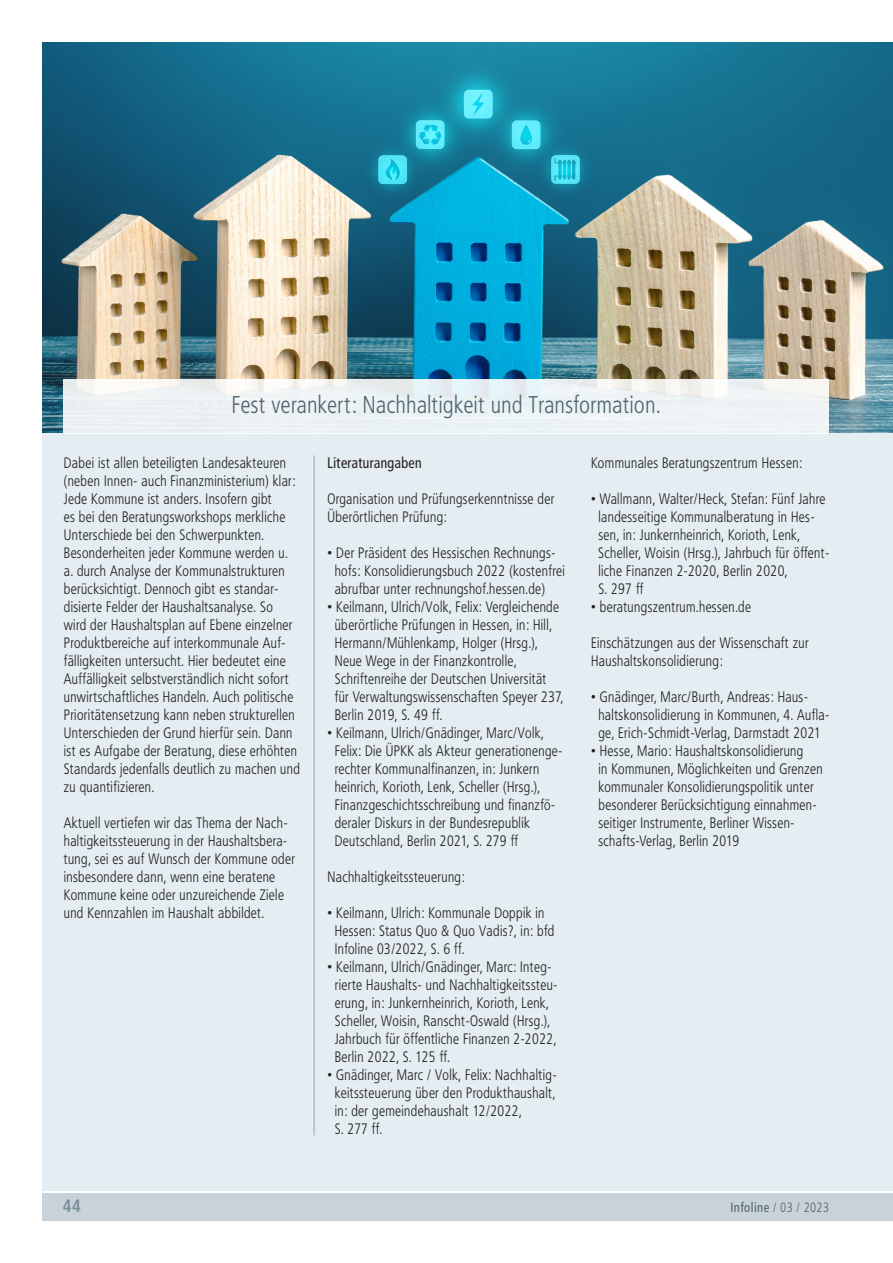
<style>
.page{position:relative;width:893px;height:1263px;background:#fff}
.page>*{position:absolute;margin:0;border:0;box-sizing:border-box;transform-origin:0 0}
.Lauftext_Frutiger_47{font:300 24px "Frutiger Condensed BQ";letter-spacing:.03em;color:#4d636e;scale:.94 1}
.t1{font:700 condensed 18px "Frutiger";color:#798d97;scale:.94 1}
.Lauftext_Frutiger_47-2{font:300 15px/18px "Frutiger Condensed BQ";letter-spacing:.03em;color:#231f20;scale:.94 1}
.Lauftext_Frutiger_47-3{font:15px "Frutiger Condensed BQ";letter-spacing:.03em;color:#231f20;scale:.94 1}
.t2{font:condensed 13.5px "Frutiger";letter-spacing:.03em;color:#4d636e;scale:.94 1}
.s1{font-weight:300}
</style>
<div class="page">
<div style="left:43px;top:1193px;width:850px;height:27px;background:#c8d2d8"></div>
<div style="left:43px;top:43px;width:850px;height:1148px;background:#e4edf2"></div>
<img style="left:43px;top:43px;width:850px;height:389px">
<div style="left:64px;top:379px;width:765px;height:54px;background:linear-gradient(to bottom,#f0f3f3,#ebf2f4)"></div>
<hr style="left:314px;top:455px;width:1px;height:680px;background:#a8a9ad">
<p class="Lauftext_Frutiger_47" style="left:232px;top:390px;width:457px">Fest verankert: Nachhaltigkeit und Transformation.</p>
<p class="Lauftext_Frutiger_47-2" style="left:64px;top:454px;width:253px">Dabei ist allen beteiligten Landesakteuren (neben Innen- auch Finanzministerium) klar:<br>Jede Kommune ist anders. Insofern gibt<br>es bei den Beratungsworkshops merkliche Unterschiede bei den Schwerpunkten.<br>Besonderheiten jeder Kommune werden u. a. durch Analyse der Kommunalstrukturen berücksichtigt. Dennoch gibt es standar&shy;disierte Felder der Haushaltsanalyse. So<br>wird der Haushaltsplan auf Ebene einzelner Produktbereiche auf interkommunale Auf&shy;fälligkeiten untersucht. Hier bedeutet eine Auffälligkeit selbstverständlich nicht sofort unwirtschaftliches Handeln. Auch politische Prioritätensetzung kann neben strukturellen Unterschieden der Grund hierfür sein. Dann ist es Aufgabe der Beratung, diese erhöhten Standards jedenfalls deutlich zu machen und zu quantifizieren.</p>
<p class="Lauftext_Frutiger_47-2" style="left:64px;top:814px;width:247px">Aktuell vertiefen wir das Thema der Nach&shy;haltigkeitssteuerung in der Haushaltsbera&shy;tung, sei es auf Wunsch der Kommune oder insbesondere dann, wenn eine beratene Kommune keine oder unzureichende Ziele und Kennzahlen im Haushalt abbildet.</p>
<p class="t1" style="left:63px;top:1195px;width:21px">44</p>
<p class="Lauftext_Frutiger_47-3" style="left:327px;top:453px;width:102px">Literaturangaben</p>
<p class="Lauftext_Frutiger_47-2" style="left:327px;top:490px;width:243px">Organisation und Prüfungserkenntnisse der<br>Überörtlichen Prüfung:</p>
<p class="Lauftext_Frutiger_47-2" style="left:327px;top:544px;width:244px">• Der Präsident des Hessischen Rechnungs-</p>
<p class="Lauftext_Frutiger_47-2" style="left:335px;top:562px;width:246px">hofs: Konsolidierungsbuch 2022 (kostenfrei</p>
<p class="Lauftext_Frutiger_47-2" style="left:335px;top:580px;width:225px">abrufbar unter rechnungshof.hessen.de)</p>
<p class="Lauftext_Frutiger_47-2" style="left:327px;top:598px;width:248px">• Keilmann, Ulrich/Volk, Felix: Vergleichende</p>
<p class="Lauftext_Frutiger_47-2" style="left:335px;top:616px;width:232px">überörtliche Prüfungen in Hessen, in: Hill,</p>
<p class="Lauftext_Frutiger_47-2" style="left:335px;top:634px;width:217px">Hermann/Mühlenkamp, Holger (Hrsg.),</p>
<p class="Lauftext_Frutiger_47-2" style="left:335px;top:652px;width:195px">Neue Wege in der Finanzkontrolle,</p>
<p class="Lauftext_Frutiger_47-2" style="left:335px;top:670px;width:227px">Schriftenreihe der Deutschen Universität</p>
<p class="Lauftext_Frutiger_47-2" style="left:335px;top:688px;width:245px">für Verwaltungswissenschaften Speyer 237,</p>
<p class="Lauftext_Frutiger_47-2" style="left:335px;top:706px;width:116px">Berlin 2019, S. 49 ff.</p>
<p class="Lauftext_Frutiger_47-2" style="left:327px;top:724px;width:231px">• Keilmann, Ulrich/Gnädinger, Marc/Volk,</p>
<p class="Lauftext_Frutiger_47-2" style="left:335px;top:742px;width:244px">Felix: Die ÜPKK als Akteur generationenge-</p>
<p class="Lauftext_Frutiger_47-2" style="left:335px;top:760px;width:219px">rechter Kommunalfinanzen, in: Junkern</p>
<p class="Lauftext_Frutiger_47-2" style="left:335px;top:778px;width:220px">heinrich, Korioth, Lenk, Scheller (Hrsg.),</p>
<p class="Lauftext_Frutiger_47-2" style="left:335px;top:796px;width:236px">Finanzgeschichtsschreibung und finanzfö-</p>
<p class="Lauftext_Frutiger_47-2" style="left:335px;top:814px;width:209px">deraler Diskurs in der Bundesrepublik</p>
<p class="Lauftext_Frutiger_47-2" style="left:335px;top:832px;width:197px">Deutschland, Berlin 2021, S. 279 ff</p>
<p class="Lauftext_Frutiger_47-2" style="left:327px;top:868px;width:148px">Nachhaltigkeitssteuerung:</p>
<p class="Lauftext_Frutiger_47-2" style="left:327px;top:904px;width:232px">• Keilmann, Ulrich: Kommunale Doppik in</p>
<p class="Lauftext_Frutiger_47-2" style="left:335px;top:922px;width:235px">Hessen: Status Quo &amp; Quo Vadis?, in: bfd</p>
<p class="Lauftext_Frutiger_47-2" style="left:335px;top:940px;width:140px">Infoline 03/2022, S. 6 ff.</p>
<p class="Lauftext_Frutiger_47-2" style="left:327px;top:958px;width:240px">• Keilmann, Ulrich/Gnädinger, Marc: Integ-</p>
<p class="Lauftext_Frutiger_47-2" style="left:335px;top:976px;width:238px">rierte Haushalts- und Nachhaltigkeitssteu-</p>
<p class="Lauftext_Frutiger_47-2" style="left:335px;top:994px;width:229px">erung, in: Junkernheinrich, Korioth, Lenk,</p>
<p class="Lauftext_Frutiger_47-2" style="left:335px;top:1012px;width:230px">Scheller, Woisin, Ranscht-Oswald (Hrsg.),</p>
<p class="Lauftext_Frutiger_47-2" style="left:335px;top:1030px;width:237px">Jahrbuch für öffentliche Finanzen 2-2022,</p>
<p class="Lauftext_Frutiger_47-2" style="left:335px;top:1048px;width:124px">Berlin 2022, S. 125 ff.</p>
<p class="Lauftext_Frutiger_47-2" style="left:327px;top:1066px;width:245px">• Gnädinger, Marc / Volk, Felix: Nachhaltig-</p>
<p class="Lauftext_Frutiger_47-2" style="left:335px;top:1084px;width:236px">keitssteuerung über den Produkthaushalt,</p>
<p class="Lauftext_Frutiger_47-2" style="left:335px;top:1102px;width:200px">in: der gemeindehaushalt 12/2022,</p>
<p class="Lauftext_Frutiger_47-2" style="left:335px;top:1120px;width:52px">S. 277 ff.</p>
<p class="Lauftext_Frutiger_47-2" style="left:591px;top:454px;width:226px">Kommunales Beratungszentrum Hessen:</p>
<p class="Lauftext_Frutiger_47-2" style="left:591px;top:490px;width:251px">• Wallmann, Walter/Heck, Stefan: Fünf Jahre</p>
<p class="Lauftext_Frutiger_47-2" style="left:598px;top:508px;width:231px">landesseitige Kommunalberatung in Hes-</p>
<p class="Lauftext_Frutiger_47-2" style="left:598px;top:526px;width:216px">sen, in: Junkernheinrich, Korioth, Lenk,</p>
<p class="Lauftext_Frutiger_47-2" style="left:598px;top:544px;width:247px">Scheller, Woisin (Hrsg.), Jahrbuch für öffent-</p>
<p class="Lauftext_Frutiger_47-2" style="left:598px;top:562px;width:202px">liche Finanzen 2-2020, Berlin 2020,</p>
<p class="Lauftext_Frutiger_47-2" style="left:598px;top:580px;width:49px">S. 297 ff</p>
<p class="Lauftext_Frutiger_47-2" style="left:591px;top:598px;width:172px">• beratungszentrum.hessen.de</p>
<p class="Lauftext_Frutiger_47-2" style="left:591px;top:634px;width:233px">Einschätzungen aus der Wissenschaft zur</p>
<p class="Lauftext_Frutiger_47-2" style="left:591px;top:652px;width:141px">Haushaltskonsolidierung:</p>
<p class="Lauftext_Frutiger_47-2" style="left:591px;top:688px;width:232px">• Gnädinger, Marc/Burth, Andreas: Haus-</p>
<p class="Lauftext_Frutiger_47-2" style="left:598px;top:706px;width:247px">haltskonsolidierung in Kommunen, 4. Aufla-</p>
<p class="Lauftext_Frutiger_47-2" style="left:598px;top:724px;width:238px">ge, Erich-Schmidt-Verlag, Darmstadt 2021</p>
<p class="Lauftext_Frutiger_47-2" style="left:591px;top:742px;width:227px">• Hesse, Mario: Haushaltskonsolidierung</p>
<p class="Lauftext_Frutiger_47-2" style="left:598px;top:760px;width:240px">in Kommunen, Möglichkeiten und Grenzen</p>
<p class="Lauftext_Frutiger_47-2" style="left:598px;top:778px;width:230px">kommunaler Konsolidierungspolitik unter</p>
<p class="Lauftext_Frutiger_47-2" style="left:598px;top:796px;width:234px">besonderer Berücksichtigung einnahmen-</p>
<p class="Lauftext_Frutiger_47-2" style="left:598px;top:814px;width:210px">seitiger Instrumente, Berliner Wissen-</p>
<p class="Lauftext_Frutiger_47-2" style="left:598px;top:832px;width:151px">schafts-Verlag, Berlin 2019</p>
<p class="t2" style="left:730px;top:1199px;width:107px">Infoline <span class="s1">/ 03 / 2023</span></p>
</div>
